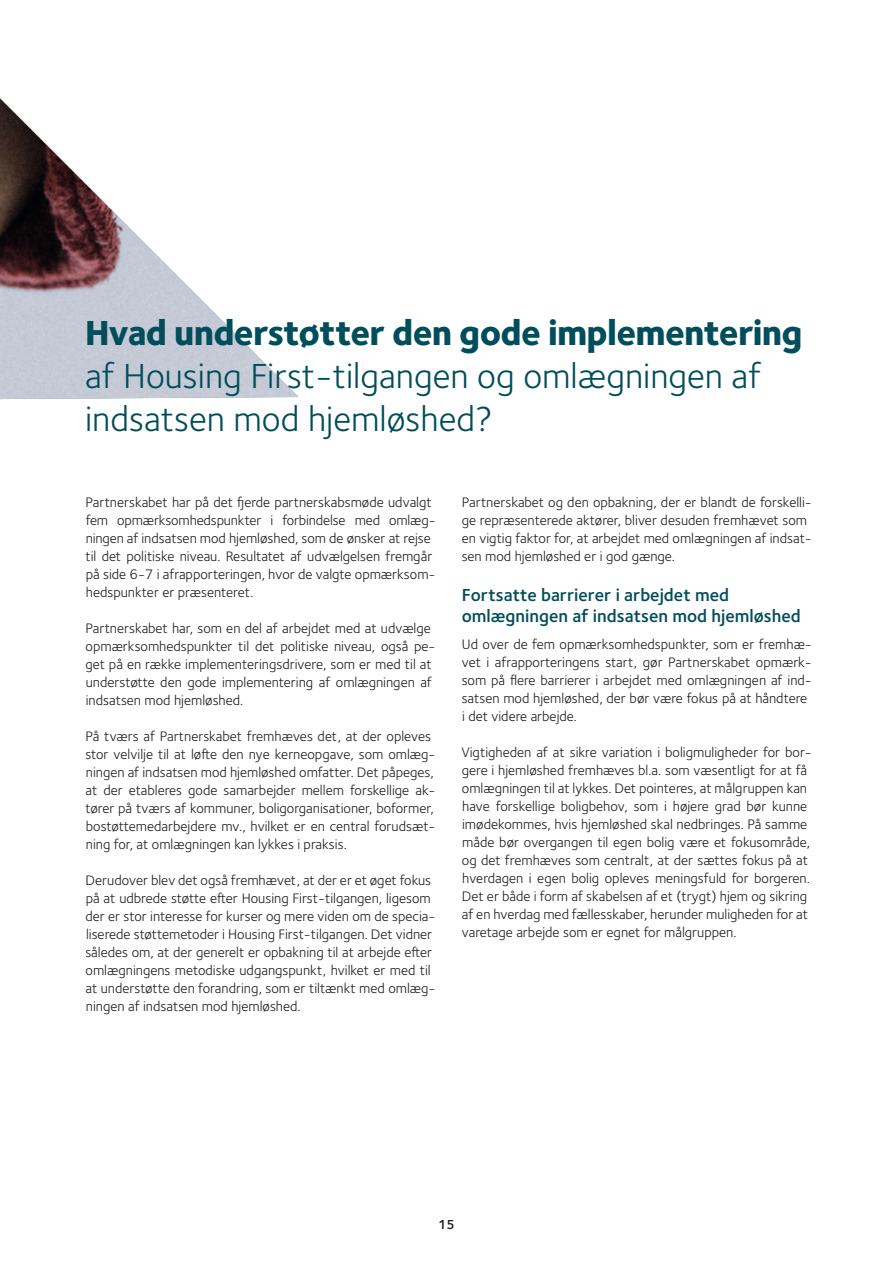
<style>
.page{position:relative;width:893px;height:1263px;background:#fff}
.page>*{position:absolute;margin:0;border:0;box-sizing:border-box;transform-origin:0 0}
.H2-overskrift{font:36px/43.2px "Foundry Sterling";color:#004d5b}
.Underoverskrift{font:600 18px/21.6px "Foundry Sterling";color:#004d5b}
.txt{font:14.25px/18px "Foundry Sterling";color:#1d1d1b}
.t1{font:600 13.5px "Foundry Sterling";color:#1d1d1b}
.s1{font-weight:800}
</style>
<div class="page">
<img style="left:0;top:98px;width:299px;height:301px">
<h2 class="H2-overskrift" style="left:85px;top:312px;width:719px"><span class="s1">Hvad understøtter den gode implementering </span>af Housing First-tilgangen og omlægningen af indsatsen mod hjemløshed?</h2>
<p class="txt" style="left:85px;top:493px;width:352px">Partnerskabet har på det fjerde partnerskabsmøde udvalgt fem opmærksomhedspunkter i forbindelse med omlæg&shy;ningen af indsatsen mod hjemløshed, som de ønsker at rejse til det politiske niveau. Resultatet af udvælgelsen fremgår på side 6-7 i afrapporteringen, hvor de valgte opmærksom&shy;hedspunkter er præsenteret.</p>
<p class="txt" style="left:85px;top:619px;width:352px">Partnerskabet har, som en del af arbejdet med at udvælge opmærksomhedspunkter til det politiske niveau, også pe&shy;get på en række implementeringsdrivere, som er med til at understøtte den gode implementering af omlægningen af indsatsen mod hjemløshed.</p>
<p class="txt" style="left:85px;top:727px;width:352px">På tværs af Partnerskabet fremhæves det, at der opleves stor velvilje til at løfte den nye kerneopgave, som omlæg&shy;ningen af indsatsen mod hjemløshed omfatter. Det påpeges, at der etableres gode samarbejder mellem forskellige ak&shy;tører på tværs af kommuner, boligorganisationer, boformer, bostøttemedarbejdere mv., hvilket er en central forudsæt&shy;ning for, at omlægningen kan lykkes i praksis.</p>
<p class="txt" style="left:85px;top:871px;width:352px">Derudover blev det også fremhævet, at der er et øget fokus på at udbrede støtte efter Housing First-tilgangen, ligesom der er stor interesse for kurser og mere viden om de specia&shy;liserede støttemetoder i Housing First-tilgangen. Det vidner således om, at der generelt er opbakning til at arbejde efter omlægningens metodiske udgangspunkt, hvilket er med til at understøtte den forandring, som er tiltænkt med omlæg&shy;ningen af indsatsen mod hjemløshed.</p>
<p class="txt" style="left:462px;top:493px;width:352px">Partnerskabet og den opbakning, der er blandt de forskelli&shy;ge repræsenterede aktører, bliver desuden fremhævet som en vigtig faktor for, at arbejdet med omlægningen af indsat&shy;sen mod hjemløshed er i god gænge.</p>
<h3 class="Underoverskrift" style="left:462px;top:584px;width:340px">Fortsatte barrierer i arbejdet med omlægningen af indsatsen mod hjemløshed</h3>
<p class="txt" style="left:462px;top:635px;width:352px">Ud over de fem opmærksomhedspunkter, som er fremhæ&shy;vet i afrapporteringens start, gør Partnerskabet opmærk&shy;som på flere barrierer i arbejdet med omlægningen af ind&shy;satsen mod hjemløshed, der bør være fokus på at håndtere i det videre arbejde.</p>
<p class="txt" style="left:461px;top:743px;width:352px">Vigtigheden af at sikre variation i boligmuligheder for bor&shy;gere i hjemløshed fremhæves bl.a. som væsentligt for at få omlægningen til at lykkes. Det pointeres, at målgruppen kan have forskellige boligbehov, som i højere grad bør kunne imødekommes, hvis hjemløshed skal nedbringes. På samme måde bør overgangen til egen bolig være et fokusområde, og det fremhæves som centralt, at der sættes fokus på at hverdagen i egen bolig opleves meningsfuld for borgeren.<br>Det er både i form af skabelsen af et (trygt) hjem og sikring af en hverdag med fællesskaber, herunder muligheden for at varetage arbejde som er egnet for målgruppen.</p>
<p class="t1" style="left:438px;top:1216px;width:18px">15</p>
</div>
